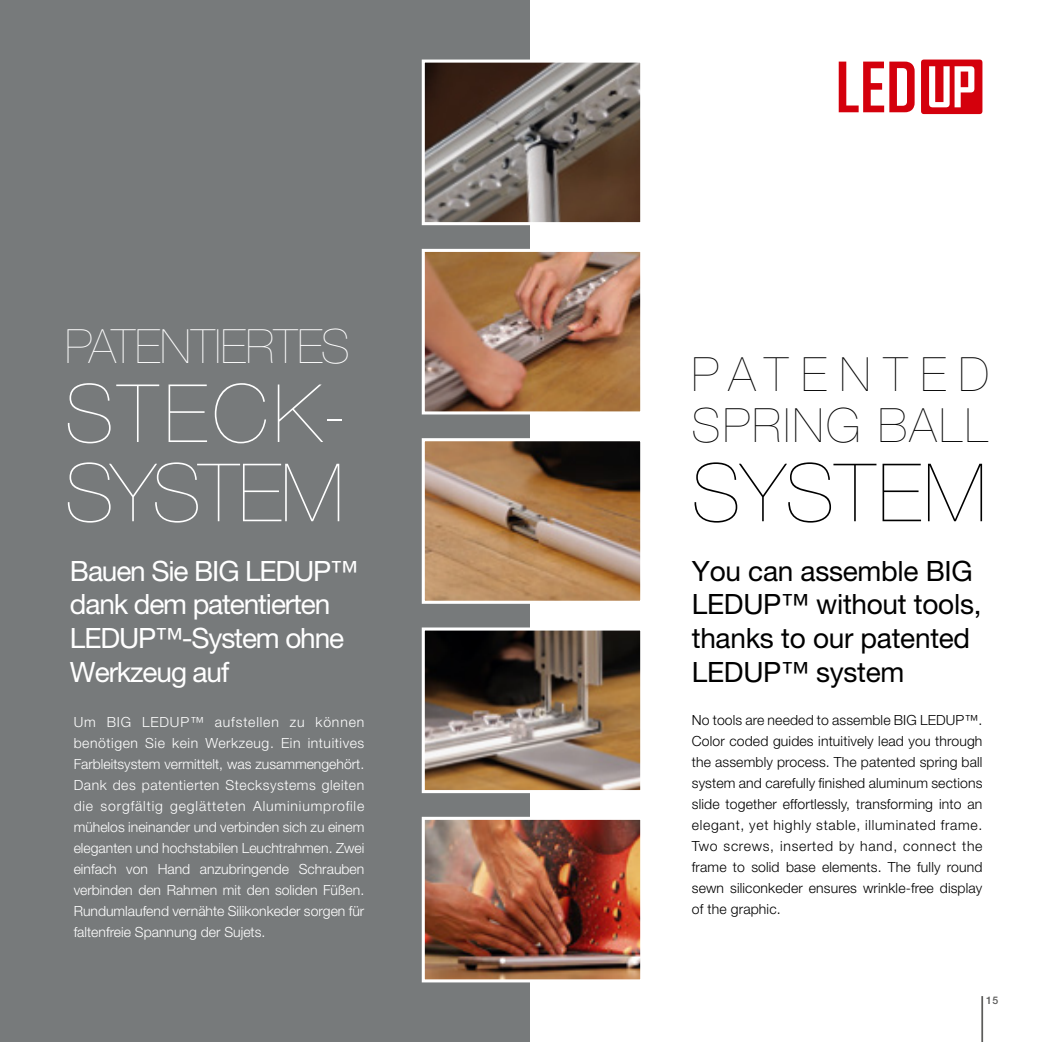
<style>
.page{position:relative;width:1042px;height:1042px;background:#fff}
.page>*{position:absolute;margin:0;border:0;box-sizing:border-box;transform-origin:0 0}
.t1{font:200 80.5px/79.3px "Helvetica Neue LT Pro";color:#fff}
.t2{font:200 80.5px "Helvetica Neue LT Pro";letter-spacing:.01em;color:#000}
.t3{font:200 47.25px/51.3px "Helvetica Neue LT Pro";letter-spacing:.06em;color:#000}
.t4{font:200 47.25px "Helvetica Neue LT Pro";letter-spacing:-.01em;color:#fff}
.t5{font:28px/33.6px "Helvetica Neue LT Pro";letter-spacing:-.01em;color:#000}
.t6{font:28px/33.6px "Helvetica Neue LT Pro";letter-spacing:-.04em;color:#fff}
.t7{font:300 14px/21px "Helvetica Neue LT Pro";color:#fff;text-align:justify}
.t8{font:300 14px/21px "Helvetica Neue LT Pro";letter-spacing:.01em;color:#000;text-align:justify}
.t9{font:500 10.5px "Helvetica Neue LT Pro";color:#5c5c5b}
</style>
<div class="page">
<div style="left:0;top:0;width:530px;height:887px;background:#777a7b"></div>
<div style="left:0;top:231px;width:412px;height:811px;background:#777a7b"></div>
<div style="left:412px;top:887px;width:118px;height:155px;background:#777a7b"></div>
<img style="left:426px;top:631px;width:213px;height:158px">
<div style="left:422px;top:627px;width:221px;height:166px;border:3px solid #fff"></div>
<img style="left:426px;top:64px;width:213px;height:157px">
<div style="left:422px;top:60px;width:221px;height:165px;border:3px solid #fff"></div>
<img style="left:426px;top:253px;width:213px;height:157px">
<div style="left:422px;top:249px;width:221px;height:165px;border:3px solid #fff"></div>
<img style="left:426px;top:442px;width:213px;height:158px">
<div style="left:422px;top:438px;width:221px;height:166px;border:3px solid #fff"></div>
<img style="left:426px;top:821px;width:213px;height:157px">
<div style="left:422px;top:817px;width:221px;height:165px;border:3px solid #fff"></div>
<div style="left:921px;top:60px;width:61px;height:54px;background:#d4000c;border-radius:3px"></div>
<svg style="left:929px;top:66px;width:45px;height:41px"></svg>
<svg style="left:839px;top:62px;width:75px;height:50px"></svg>
<hr style="left:981px;top:996px;width:2px;height:46px;background:#5c5c5b">
<h2 class="t4" style="left:65px;top:319px;width:286px">PATENTIERTES</h2>
<h1 class="t1" style="left:65px;top:373px;width:284px">STECK-<br>SYSTEM</h1>
<h2 class="t3" style="left:692px;top:348px;width:299px">PATENTED<br>SPRING BALL</h2>
<h1 class="t2" style="left:692px;top:446px;width:296px">SYSTEM</h1>
<h3 class="t6" style="left:70px;top:553px;width:290px">Bauen Sie BIG LEDUP™ dank dem patentierten<br>LEDUP™-System ohne<br>Werkzeug auf</h3>
<h3 class="t5" style="left:692px;top:553px;width:291px">You can assemble BIG<br>LEDUP™ without tools, thanks to our patented<br>LEDUP™ system</h3>
<p class="t7" style="left:74px;top:711px;width:292px">Um BIG LEDUP™ aufstellen zu können benötigen Sie kein Werkzeug. Ein intuitives Farbleitsystem vermittelt, was zusammengehört.<br>Dank des patentierten Stecksystems gleiten die sorgfältig geglätteten Aluminiumprofile mühelos ineinander und verbinden sich zu einem eleganten und hochstabilen Leuchtrahmen. Zwei einfach von Hand anzubringende Schrauben verbinden den Rahmen mit den soliden Füßen.<br>Rundumlaufend vernähte Silikonkeder sorgen für faltenfreie Spannung der Sujets.</p>
<p class="t8" style="left:692px;top:709px;width:292px">No tools are needed to assemble BIG LEDUP™.<br>Color coded guides intuitively lead you through the assembly process. The patented spring ball system and carefully finished aluminum sections slide together effortlessly, transforming into an elegant, yet highly stable, illuminated frame.<br>Two screws, inserted by hand, connect the frame to solid base elements. The fully round sewn siliconkeder ensures wrinkle-free display of the graphic.</p>
<p class="t9" style="left:986px;top:993px;width:14px">15</p>
</div>
